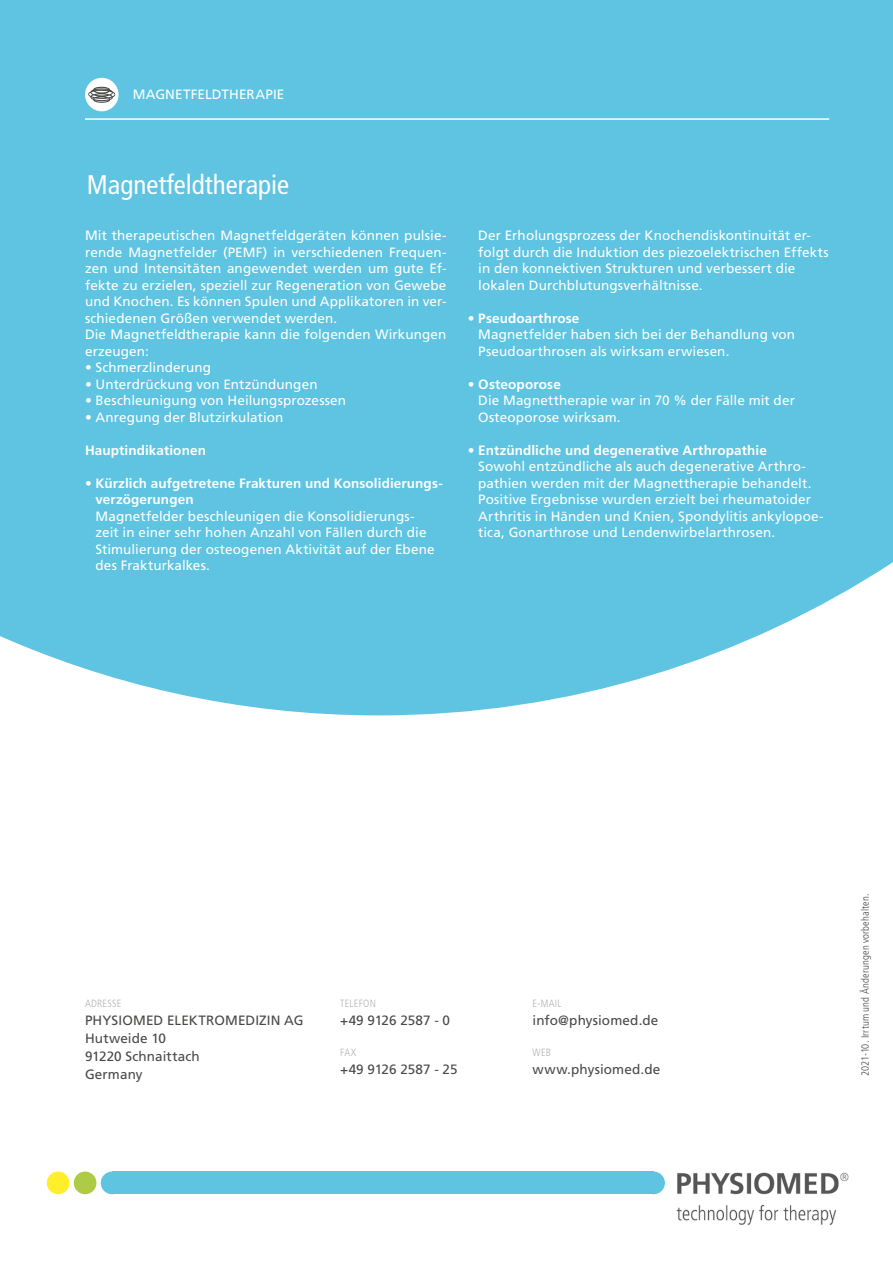
<style>
.page{position:relative;width:893px;height:1263px;background:#fff}
.page>*{position:absolute;margin:0;border:0;box-sizing:border-box;transform-origin:0 0}
.t1{font:condensed 27px "Frutiger LT Std";color:#fff}
.t2{font:13.5px/16.5px "Frutiger LT Std";letter-spacing:.01em;color:#fff}
.t3{font:700 13.5px/16.5px "Frutiger LT Std";letter-spacing:.01em;color:#fff}
.t4{font:13.5px/18px "Frutiger LT Std";letter-spacing:.005em;color:#494948}
.t5{font:300 condensed 10.5px "Frutiger LT Std";letter-spacing:.015em;color:#494948}
.t6{font:300 condensed 10.5px "Frutiger LT Std";letter-spacing:.02em;color:#b1b2b3}
</style>
<div class="page">
<div style="left:0;top:0;width:893px;height:715px;background:#5ec4e1"></div>
<img style="left:676px;top:1172px;width:173px;height:53px">
<div style="left:642px;top:1171px;width:23px;height:23px;background:#5ec4e1;border-radius:50%"></div>
<div style="left:101px;top:1171px;width:22px;height:23px;background:#5ec4e1;border-radius:50%"></div>
<div style="left:74px;top:1171px;width:22px;height:23px;background:#aecb45;border-radius:50%"></div>
<div style="left:47px;top:1171px;width:22px;height:23px;background:#ffef2a;border-radius:50%"></div>
<div style="left:112px;top:1171px;width:542px;height:23px;background:#5ec4e1"></div>
<hr style="left:85px;top:118px;width:744px;height:2px;background:#fff">
<div style="left:85px;top:78px;width:34px;height:33px;background:#fff;border-radius:50%"></div>
<svg style="left:88px;top:83px;width:28px;height:22px"></svg>
<p class="t2" style="left:133px;top:86px;width:153px">MAGNETFELDTHERAPIE</p>
<h1 class="t1" style="left:87px;top:169px;width:204px">Magnetfeldtherapie</h1>
<p class="t2" style="left:85px;top:227px;width:363px">Mit therapeutischen Magnetfeldgeräten können pulsie&shy;rende Magnetfelder (PEMF) in verschiedenen Frequen&shy;zen und Intensitäten angewendet werden um gute Ef&shy;fekte zu erzielen, speziell zur Regeneration von Gewebe und Knochen. Es können Spulen und Applikatoren in ver&shy;schiedenen Größen verwendet werden.<br>Die Magnetfeldtherapie kann die folgenden Wirkungen erzeugen:</p>
<p class="t2" style="left:85px;top:359px;width:128px">• Schmerzlinderung</p>
<p class="t2" style="left:85px;top:376px;width:234px">• Unterdrückung von Entzündungen</p>
<p class="t2" style="left:85px;top:392px;width:263px">• Beschleunigung von Heilungsprozessen</p>
<p class="t2" style="left:85px;top:409px;width:200px">• Anregung der Blutzirkulation</p>
<p class="t3" style="left:85px;top:442px;width:122px">Hauptindikationen</p>
<p class="t3" style="left:96px;top:475px;width:349px;text-indent:-11px">• Kürzlich aufgetretene Frakturen und Konsolidierungs&shy;verzögerungen</p>
<p class="t2" style="left:96px;top:508px;width:341px">Magnetfelder beschleunigen die Konsolidierungs&shy;zeit in einer sehr hohen Anzahl von Fällen durch die Stimulierung der osteogenen Aktivität auf der Ebene des Frakturkalkes.</p>
<p class="t2" style="left:478px;top:227px;width:352px">Der Erholungsprozess der Knochendiskontinuität er&shy;folgt durch die Induktion des piezoelektrischen Effekts in den konnektiven Strukturen und verbessert die lokalen Durchblutungsverhältnisse.</p>
<p class="t3" style="left:468px;top:310px;width:113px">• Pseudoarthrose</p>
<p class="t2" style="left:478px;top:326px;width:318px">Magnetfelder haben sich bei der Behandlung von<br>Pseudoarthrosen als wirksam erwiesen.</p>
<p class="t3" style="left:468px;top:376px;width:95px">• Osteoporose</p>
<p class="t2" style="left:478px;top:392px;width:318px">Die Magnettherapie war in 70 % der Fälle mit der<br>Osteoporose wirksam.</p>
<p class="t3" style="left:468px;top:442px;width:301px">• Entzündliche und degenerative Arthropathie</p>
<p class="t2" style="left:478px;top:458px;width:347px">Sowohl entzündliche als auch degenerative Arthro&shy;pathien werden mit der Magnettherapie behandelt.<br>Positive Ergebnisse wurden erzielt bei rheumatoider Arthritis in Händen und Knien, Spondylitis ankylopoe&shy;tica, Gonarthrose und Lendenwirbelarthrosen.</p>
<p class="t6" style="left:85px;top:997px;width:38px">ADRESSE</p>
<p class="t4" style="left:85px;top:1011px;width:220px">PHYSIOMED ELEKTROMEDIZIN AG<br>Hutweide 10<br>91220 Schnaittach<br>Germany</p>
<p class="t6" style="left:340px;top:998px;width:37px">TELEFON</p>
<p class="t4" style="left:340px;top:1011px;width:111px">+49 9126 2587 - 0</p>
<p class="t6" style="left:340px;top:1046px;width:18px">FAX</p>
<p class="t4" style="left:340px;top:1060px;width:119px">+49 9126 2587 - 25</p>
<p class="t6" style="left:533px;top:997px;width:30px">E-MAIL</p>
<p class="t4" style="left:533px;top:1011px;width:127px">info@physiomed.de</p>
<p class="t6" style="left:533px;top:1046px;width:20px">WEB</p>
<p class="t4" style="left:533px;top:1060px;width:129px">www.physiomed.de</p>
<p class="t5" style="left:859px;top:1076px;width:184px;rotate:-90deg">2021-10. Irrtum und Änderungen vorbehalten.</p>
</div>
